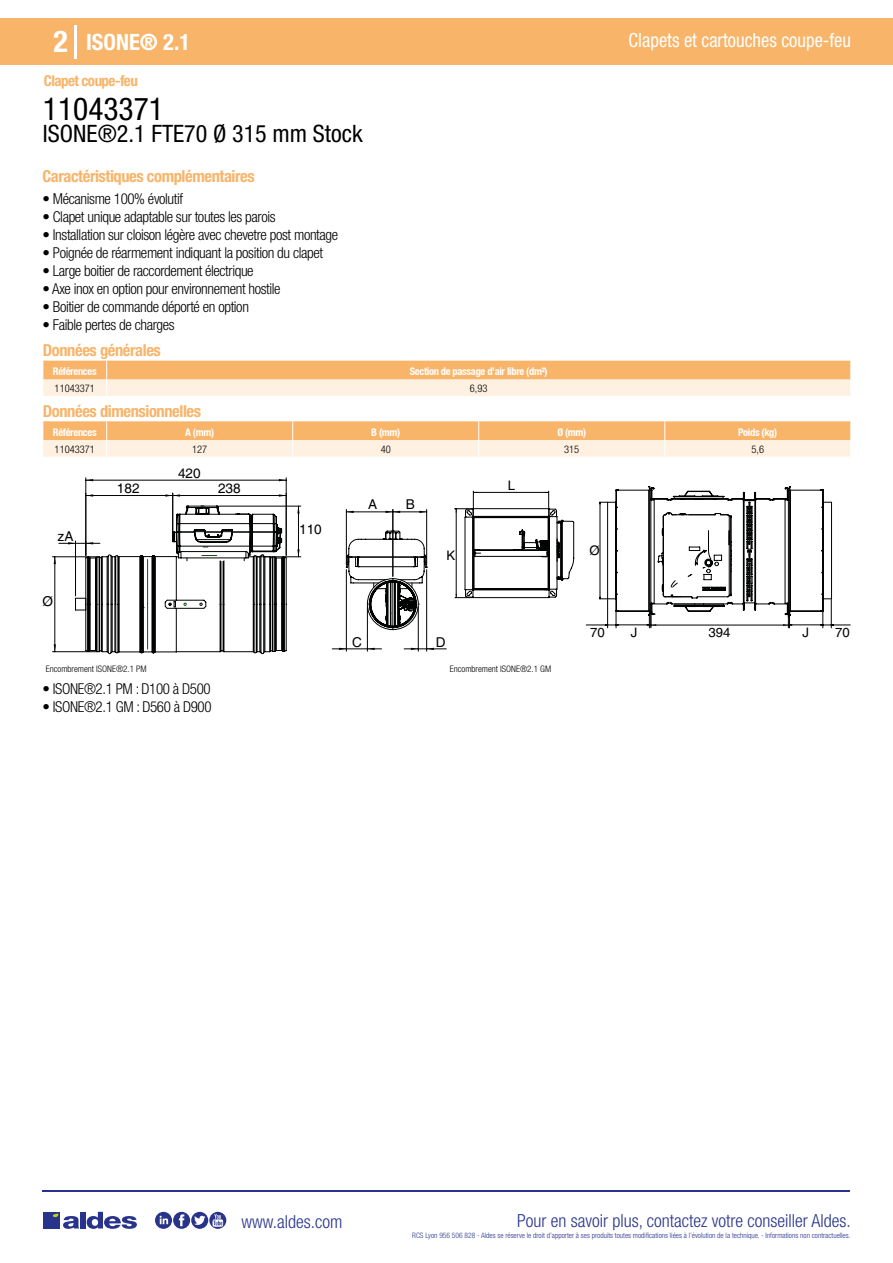
<style>
.page{position:relative;width:893px;height:1263px;background:#fff}
.page>*{position:absolute;margin:0;border:0;box-sizing:border-box;transform-origin:0 0}
.t1{font:condensed 31.5px "Helvetica Neue LT Std";color:#000}
.t2{font:700 condensed 30px "Helvetica Neue LT Std";color:#fff}
.t3{font:condensed 24px "Helvetica Neue LT Std";color:#000}
.t4{font:700 condensed 22.5px "Helvetica Neue LT Std";color:#fff}
.t5{font:condensed 19.5px "Helvetica Neue LT Std";color:#fff;scale:.95 1}
.t6{font:300 condensed 18px "Helvetica Neue";color:#28348b}
.t7{font:700 condensed 16.5px "Helvetica Neue LT Std";letter-spacing:-.025em;color:#f8b469}
.t8{font:300 condensed 15px "Helvetica Neue LT Std";letter-spacing:-.025em;color:#000}
.t9{font:700 condensed 15px "Helvetica Neue LT Std";letter-spacing:-.035em;color:#f8b469}
.t10{font:13.5px "Helvetica";color:#000}
.t11{font:13.2px "Helvetica";color:#000}
.t12{font:700 condensed 10.5px "Helvetica Neue";letter-spacing:-.03em;color:#fff}
.t13{font:300 condensed 10.5px "Helvetica Neue";color:#000}
.t14{font:300 condensed 9px "Helvetica Neue";color:#000}
.t15{font:300 condensed 7.5px "Helvetica Neue";color:#28348b}
</style>
<div class="page">
<div style="left:0;top:18px;width:893px;height:46px;background:#f8b469"></div>
<hr style="left:74px;top:25px;width:2px;height:33px;background:#fff">
<hr style="left:43px;top:1190px;width:807px;height:1px;background:#28348b">
<svg style="left:155px;top:1212px;width:71px;height:17px"></svg>
<div style="left:43px;top:1212px;width:17px;height:16px;background:#28348b"></div>
<div style="left:80px;top:1212px;width:6px;height:16px;background:#28348b"></div>
<svg style="left:87px;top:1212px;width:50px;height:17px"></svg>
<svg style="left:53px;top:1213px;width:26px;height:16px"></svg>
<svg style="left:43px;top:361px;width:808px;height:35px;background:#fad1a3"></svg>
<svg style="left:43px;top:421px;width:808px;height:36px;background:#fad1a4"></svg>
<hr style="left:86px;top:478px;width:1px;height:77px;background:#010202">
<hr style="left:286px;top:478px;width:1px;height:77px;background:#010202">
<hr style="left:86px;top:480px;width:200px;height:1px;background:#010202">
<hr style="left:86px;top:495px;width:87px;height:1px;background:#010202">
<svg style="left:165px;top:494px;width:15px;height:3px"></svg>
<hr style="left:172px;top:493px;width:1px;height:46px;background:#010202">
<hr style="left:173px;top:495px;width:113px;height:1px;background:#010202">
<hr style="left:219px;top:506px;width:82px;height:1px;background:#010202">
<hr style="left:256px;top:556px;width:45px;height:1px;background:#010202">
<hr style="left:298px;top:506px;width:1px;height:51px;background:#010202">
<hr style="left:52px;top:556px;width:48px;height:1px;background:#010202">
<hr style="left:52px;top:651px;width:48px;height:1px;background:#010202">
<svg style="left:54px;top:506px;width:233px;height:148px"></svg>
<hr style="left:346px;top:570px;width:1px;height:81px;background:#010202">
<hr style="left:367px;top:606px;width:1px;height:45px;background:#010202">
<svg style="left:332px;top:648px;width:50px;height:2px"></svg>
<hr style="left:426px;top:570px;width:1px;height:81px;background:#010202">
<hr style="left:418px;top:606px;width:1px;height:45px;background:#010202">
<svg style="left:404px;top:648px;width:42px;height:2px"></svg>
<svg style="left:346px;top:509px;width:82px;height:121px"></svg>
<svg style="left:586px;top:486px;width:264px;height:142px"></svg>
<svg style="left:454px;top:491px;width:120px;height:107px"></svg>
<h2 class="t2" style="left:54px;top:24px;width:16px">2</h2>
<h3 class="t4" style="left:86px;top:28px;width:106px">ISONE® 2.1</h3>
<h3 class="t5" style="left:629px;top:29px;width:236px">Clapets et cartouches coupe-feu</h3>
<p class="t9" style="left:44px;top:71px;width:96px">Clapet coupe-feu</p>
<h1 class="t1" style="left:43px;top:91px;width:122px">11043371</h1>
<h3 class="t3" style="left:43px;top:120px;width:321px">ISONE®2.1 FTE70 Ø 315 mm Stock</h3>
<p class="t7" style="left:43px;top:166px;width:214px">Caractéristiques complémentaires</p>
<p class="t8" style="left:43px;top:190px;width:142px">• Mécanisme 100% évolutif</p>
<p class="t8" style="left:43px;top:208px;width:235px">• Clapet unique adaptable sur toutes les parois</p>
<p class="t8" style="left:43px;top:226px;width:297px">• Installation sur cloison légère avec chevetre post montage</p>
<p class="t8" style="left:43px;top:244px;width:282px">• Poignée de réarmement indiquant la position du clapet</p>
<p class="t8" style="left:43px;top:262px;width:213px">• Large boitier de raccordement électrique</p>
<p class="t8" style="left:43px;top:280px;width:240px">• Axe inox en option pour environnement hostile</p>
<p class="t8" style="left:43px;top:298px;width:208px">• Boitier de commande déporté en option</p>
<p class="t8" style="left:43px;top:316px;width:134px">• Faible pertes de charges</p>
<p class="t7" style="left:43px;top:341px;width:119px">Données générales</p>
<p class="t12" style="left:53px;top:365px;width:45px">Références</p>
<p class="t12" style="left:410px;top:365px;width:139px">Section de passage d’air libre (dm²)</p>
<p class="t13" style="left:55px;top:382px;width:42px">11043371</p>
<p class="t13" style="left:470px;top:382px;width:19px">6,93</p>
<p class="t7" style="left:43px;top:401px;width:160px">Données dimensionnelles</p>
<p class="t12" style="left:53px;top:426px;width:45px">Références</p>
<p class="t12" style="left:185px;top:426px;width:30px">A (mm)</p>
<p class="t12" style="left:371px;top:426px;width:30px">B (mm)</p>
<p class="t12" style="left:557px;top:426px;width:30px">Ø (mm)</p>
<p class="t12" style="left:738px;top:426px;width:41px">Poids (kg)</p>
<p class="t13" style="left:55px;top:443px;width:42px">11043371</p>
<p class="t13" style="left:192px;top:443px;width:17px">127</p>
<p class="t13" style="left:381px;top:443px;width:12px">40</p>
<p class="t13" style="left:564px;top:443px;width:17px">315</p>
<p class="t13" style="left:751px;top:443px;width:14px">5,6</p>
<p class="t10" style="left:178px;top:465px;width:24px">420</p>
<p class="t10" style="left:368px;top:497px;width:11px">A</p>
<p class="t10" style="left:406px;top:497px;width:11px">B</p>
<p class="t11" style="left:508px;top:478px;width:9px">L</p>
<p class="t10" style="left:117px;top:481px;width:24px">182</p>
<p class="t10" style="left:218px;top:481px;width:24px">238</p>
<p class="t10" style="left:58px;top:529px;width:17px">zA</p>
<p class="t10" style="left:43px;top:593px;width:12px">Ø</p>
<p class="t10" style="left:299px;top:521px;width:24px">110</p>
<p class="t11" style="left:446px;top:547px;width:10px">K</p>
<p class="t10" style="left:352px;top:635px;width:11px">C</p>
<p class="t10" style="left:436px;top:635px;width:11px">D</p>
<p class="t14" style="left:46px;top:664px;width:102px">Encombrement ISONE®2.1 PM</p>
<p class="t14" style="left:450px;top:664px;width:103px">Encombrement ISONE®2.1 GM</p>
<p class="t8" style="left:43px;top:680px;width:170px">• ISONE®2.1 PM : D100 à D500</p>
<p class="t8" style="left:43px;top:698px;width:171px">• ISONE®2.1 GM : D560 à D900</p>
<p class="t11" style="left:589px;top:543px;width:12px">Ø</p>
<p class="t11" style="left:590px;top:625px;width:16px">70</p>
<p class="t11" style="left:631px;top:625px;width:8px">J</p>
<p class="t11" style="left:802px;top:625px;width:8px">J</p>
<p class="t11" style="left:709px;top:625px;width:23px">394</p>
<p class="t11" style="left:835px;top:625px;width:16px">70</p>
<p class="t6" style="left:241px;top:1211px;width:102px">www.aldes.com</p>
<p class="t6" style="left:517px;top:1211px;width:335px">Pour en savoir plus, contactez votre conseiller Aldes.</p>
<p class="t15" style="left:412px;top:1230px;width:440px">RCS Lyon 956 506 828 - Aldes se réserve le droit d’apporter à ses produits toutes modifications liées à l’évolution de la technique. - Informations non contractuelles.</p>
</div>
